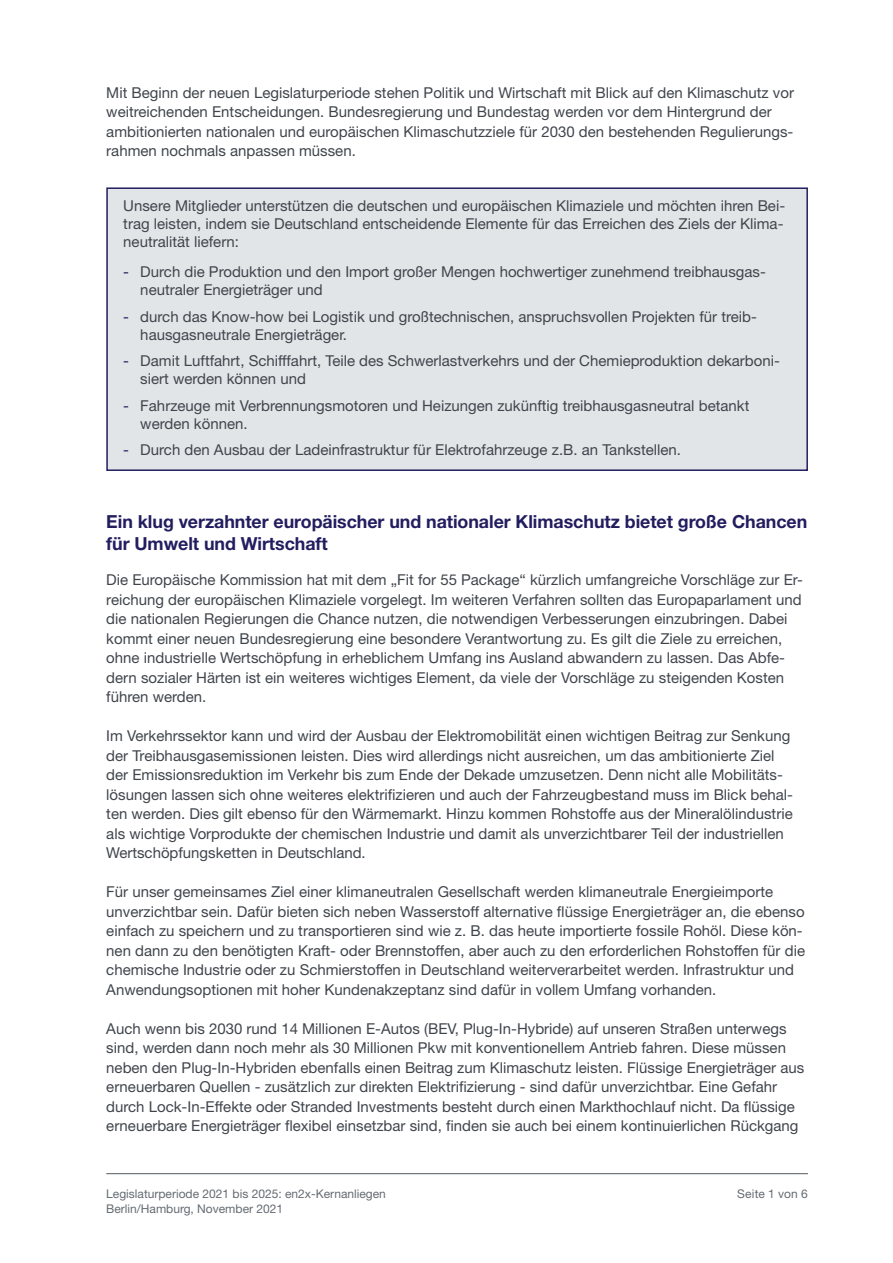
<style>
.page{position:relative;width:893px;height:1263px;background:#fff}
.page>*{position:absolute;margin:0;border:0;box-sizing:border-box;transform-origin:0 0}
.t1{font:700 18px/22.5px "Helvetica Neue LT Std";letter-spacing:-.005em;color:#221d5f}
.t2{font:15px/19.5px "Helvetica Neue LT Std";color:#40454c}
.t3{font:12px "Helvetica Neue LT Std";color:#656b72}
.s1{color:#221d5f}
</style>
<div class="page">
<hr style="left:106px;top:1173px;width:702px;height:1px;background:#656b72">
<div style="left:106px;top:187px;width:702px;height:284px;background:#e2e5e8"></div>
<p class="t2" style="left:106px;top:82px;width:689px">Mit Beginn der neuen Legislaturperiode stehen Politik und Wirtschaft mit Blick auf den Klimaschutz vor weitreichenden Entscheidungen. Bundesregierung und Bundestag werden vor dem Hintergrund der ambitionierten nationalen und europäischen Klimaschutzziele für 2030 den bestehenden Regulierungs&shy;rahmen nochmals anpassen müssen.</p>
<p class="t2" style="left:123px;top:196px;width:663px;line-height:18px;text-align:justify">Unsere Mitglieder unterstützen die deutschen und europäischen Klimaziele und möchten ihren Bei&shy;trag leisten, indem sie Deutschland entscheidende Elemente für das Erreichen des Ziels der Klima&shy;neutralität liefern:</p>
<p class="t2" style="left:140px;top:263px;width:625px;line-height:18px;text-indent:-17px"><span class="s1">-</span> Durch die Produktion und den Import großer Mengen hochwertiger zunehmend treibhausgas&shy;neutraler Energieträger und</p>
<p class="t2" style="left:140px;top:307px;width:618px;line-height:18px;text-indent:-17px"><span class="s1">-</span> durch das Know-how bei Logistik und großtechnischen, anspruchsvollen Projekten für treib&shy;hausgasneutrale Energieträger.</p>
<p class="t2" style="left:140px;top:352px;width:641px;line-height:18px;text-indent:-17px"><span class="s1">-</span> Damit Luftfahrt, Schifffahrt, Teile des Schwerlastverkehrs und der Chemieproduktion dekarboni&shy;siert werden können und</p>
<p class="t2" style="left:140px;top:396px;width:611px;line-height:18px;text-indent:-17px"><span class="s1">-</span> Fahrzeuge mit Verbrennungsmotoren und Heizungen zukünftig treibhausgasneutral betankt werden können.</p>
<p class="t2" style="left:123px;top:440px;width:559px"><span class="s1">-</span> Durch den Ausbau der Ladeinfrastruktur für Elektrofahrzeuge z.B. an Tankstellen.</p>
<p class="t1" style="left:106px;top:509px;width:702px">Ein klug verzahnter europäischer und nationaler Klimaschutz bietet große Chancen für Umwelt und Wirtschaft</p>
<p class="t2" style="left:106px;top:570px;width:698px">Die Europäische Kommission hat mit dem „Fit for 55 Package“ kürzlich umfangreiche Vorschläge zur Er&shy;reichung der europäischen Klimaziele vorgelegt. Im weiteren Verfahren sollten das Europaparlament und die nationalen Regierungen die Chance nutzen, die notwendigen Verbesserungen einzubringen. Dabei kommt einer neuen Bundesregierung eine besondere Verantwortung zu. Es gilt die Ziele zu erreichen, ohne industrielle Wertschöpfung in erheblichem Umfang ins Ausland abwandern zu lassen. Das Abfe&shy;dern sozialer Härten ist ein weiteres wichtiges Element, da viele der Vorschläge zu steigenden Kosten führen werden.</p>
<p class="t2" style="left:106px;top:726px;width:688px">Im Verkehrssektor kann und wird der Ausbau der Elektromobilität einen wichtigen Beitrag zur Senkung der Treibhausgasemissionen leisten. Dies wird allerdings nicht ausreichen, um das ambitionierte Ziel der Emissionsreduktion im Verkehr bis zum Ende der Dekade umzusetzen. Denn nicht alle Mobilitäts&shy;lösungen lassen sich ohne weiteres elektrifizieren und auch der Fahrzeugbestand muss im Blick behal&shy;ten werden. Dies gilt ebenso für den Wärmemarkt. Hinzu kommen Rohstoffe aus der Mineralölindustrie als wichtige Vorprodukte der chemischen Industrie und damit als unverzichtbarer Teil der industriellen Wertschöpfungsketten in Deutschland.</p>
<p class="t2" style="left:106px;top:882px;width:700px">Für unser gemeinsames Ziel einer klimaneutralen Gesellschaft werden klimaneutrale Energieimporte unverzichtbar sein. Dafür bieten sich neben Wasserstoff alternative flüssige Energieträger an, die ebenso einfach zu speichern und zu transportieren sind wie z. B. das heute importierte fossile Rohöl. Diese kön&shy;nen dann zu den benötigten Kraft- oder Brennstoffen, aber auch zu den erforderlichen Rohstoffen für die chemische Industrie oder zu Schmierstoffen in Deutschland weiterverarbeitet werden. Infrastruktur und Anwendungsoptionen mit hoher Kundenakzeptanz sind dafür in vollem Umfang vorhanden.</p>
<p class="t2" style="left:106px;top:1018px;width:699px">Auch wenn bis 2030 rund 14 Millionen E-Autos (BEV, Plug-In-Hybride) auf unseren Straßen unterwegs sind, werden dann noch mehr als 30 Millionen Pkw mit konventionellem Antrieb fahren. Diese müssen neben den Plug-In-Hybriden ebenfalls einen Beitrag zum Klimaschutz leisten. Flüssige Energieträger aus erneuerbaren Quellen - zusätzlich zur direkten Elektrifizierung - sind dafür unverzichtbar. Eine Gefahr durch Lock-In-Effekte oder Stranded Investments besteht durch einen Markthochlauf nicht. Da flüssige erneuerbare Energieträger flexibel einsetzbar sind, finden sie auch bei einem kontinuierlichen Rückgang</p>
<p class="t3" style="left:106px;top:1187px;width:281px">Legislaturperiode 2021 bis 2025: en2x-Kernanliegen</p>
<p class="t3" style="left:737px;top:1187px;width:72px">Seite 1 von 6</p>
<p class="t3" style="left:106px;top:1202px;width:178px">Berlin/Hamburg, November 2021</p>
</div>
